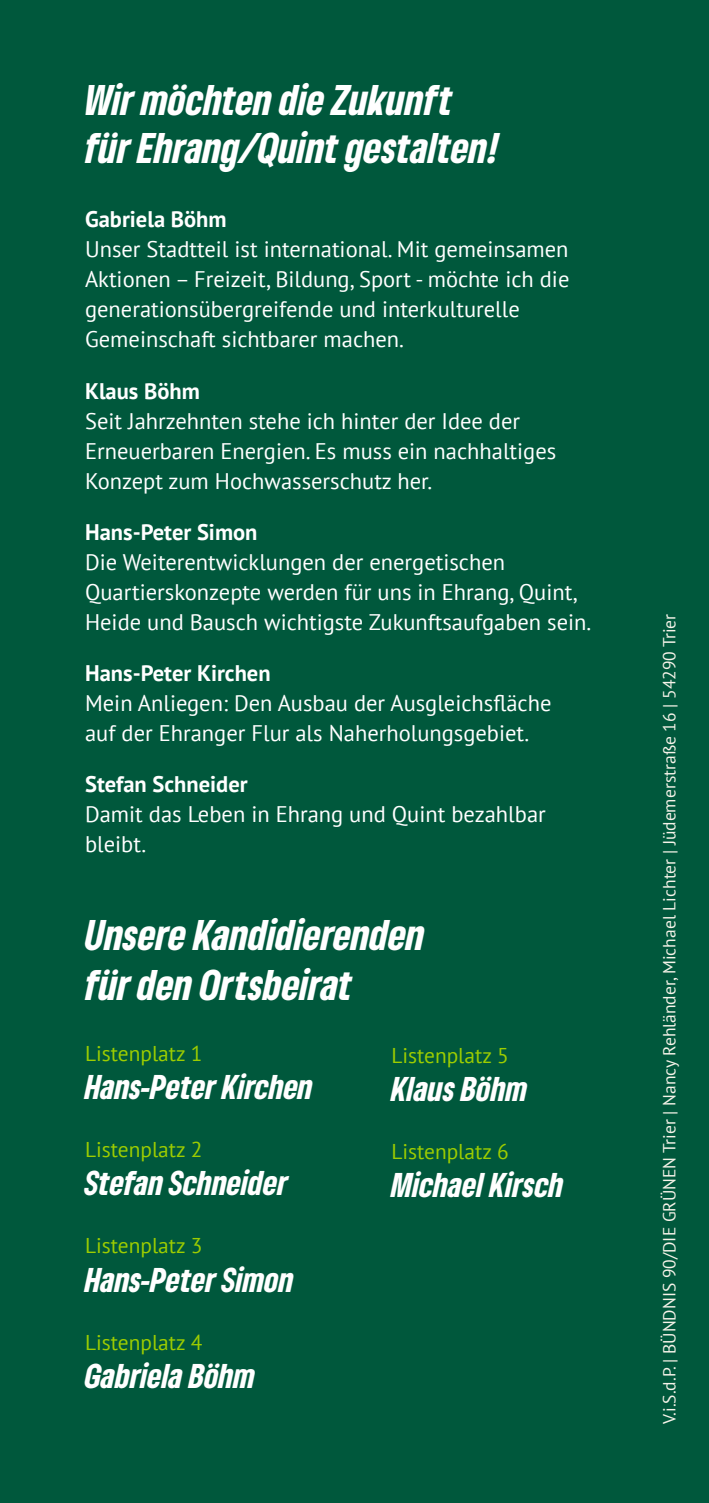
<style>
.page{position:relative;width:709px;height:1503px;background:#fff}
.page>*{position:absolute;margin:0;border:0;box-sizing:border-box;transform-origin:0 0}
.t1{font:italic 900 condensed 40px/48px "Gruene Type";color:#fff}
.t2{font:italic 900 condensed 32px "Gruene Type";color:#fff}
.t3{font:22.5px/30px "PT Sans";color:#fff}
.t4{font:700 22.5px "PT Sans";color:#fff}
.t5{font:21.5px "PT Sans";color:#9dcd00}
.t6{font:17.5px "PT Sans";color:#f6f3e9}
</style>
<div class="page">
<div style="left:0;top:0;width:709px;height:1502px;background:#00583c"></div>
<h1 class="t1" style="left:85px;top:75px;width:415px">Wir möchten die Zukunft für Ehrang/Quint gestalten!</h1>
<p class="t4" style="left:85px;top:204px;width:143px">Gabriela Böhm</p>
<p class="t3" style="left:85px;top:234px;width:486px">Unser Stadtteil ist international. Mit gemeinsamen Aktionen – Freizeit, Bildung, Sport - möchte ich die generationsübergreifende und interkulturelle Gemeinschaft sichtbarer machen.</p>
<p class="t4" style="left:85px;top:376px;width:116px">Klaus Böhm</p>
<p class="t3" style="left:85px;top:405px;width:472px">Seit Jahrzehnten stehe ich hinter der Idee der<br>Erneuerbaren Energien. Es muss ein nachhaltiges<br>Konzept zum Hochwasserschutz her.</p>
<p class="t4" style="left:85px;top:517px;width:174px">Hans-Peter Simon</p>
<p class="t3" style="left:85px;top:546px;width:508px">Die Weiterentwicklungen der energetischen<br>Quartierskonzepte werden für uns in Ehrang, Quint,<br>Heide und Bausch wichtigste Zukunftsaufgaben sein.</p>
<p class="t4" style="left:85px;top:658px;width:187px">Hans-Peter Kirchen</p>
<p class="t3" style="left:85px;top:687px;width:468px">Mein Anliegen: Den Ausbau der Ausgleichsfläche auf der Ehranger Flur als Naherholungsgebiet.</p>
<p class="t4" style="left:85px;top:769px;width:164px">Stefan Schneider</p>
<p class="t3" style="left:85px;top:799px;width:462px">Damit das Leben in Ehrang und Quint bezahlbar bleibt.</p>
<h1 class="t1" style="left:85px;top:908px;width:341px;line-height:50px">Unsere Kandidierenden für den Ortsbeirat</h1>
<p class="t5" style="left:85px;top:1039px;width:119px">Listenplatz 1</p>
<h2 class="t2" style="left:85px;top:1065px;width:229px">Hans-Peter Kirchen</h2>
<p class="t5" style="left:85px;top:1135px;width:119px">Listenplatz 2</p>
<h2 class="t2" style="left:85px;top:1162px;width:207px">Stefan Schneider</h2>
<p class="t5" style="left:85px;top:1231px;width:119px">Listenplatz 3</p>
<h2 class="t2" style="left:85px;top:1258px;width:210px">Hans-Peter Simon</h2>
<p class="t5" style="left:85px;top:1328px;width:119px">Listenplatz 4</p>
<h2 class="t2" style="left:85px;top:1354px;width:172px">Gabriela Böhm</h2>
<p class="t5" style="left:391px;top:1041px;width:119px">Listenplatz 5</p>
<h2 class="t2" style="left:391px;top:1067px;width:138px">Klaus Böhm</h2>
<p class="t5" style="left:391px;top:1137px;width:119px">Listenplatz 6</p>
<h2 class="t2" style="left:391px;top:1163px;width:175px">Michael Kirsch</h2>
<p class="t6" style="left:658px;top:1423px;width:811px;rotate:-90deg">V.i.S.d.P. | BÜNDNIS 90/DIE GRÜNEN Trier | Nancy Rehländer, Michael Lichter | Jüdemerstraße 16 | 54290 Trier</p>
</div>
